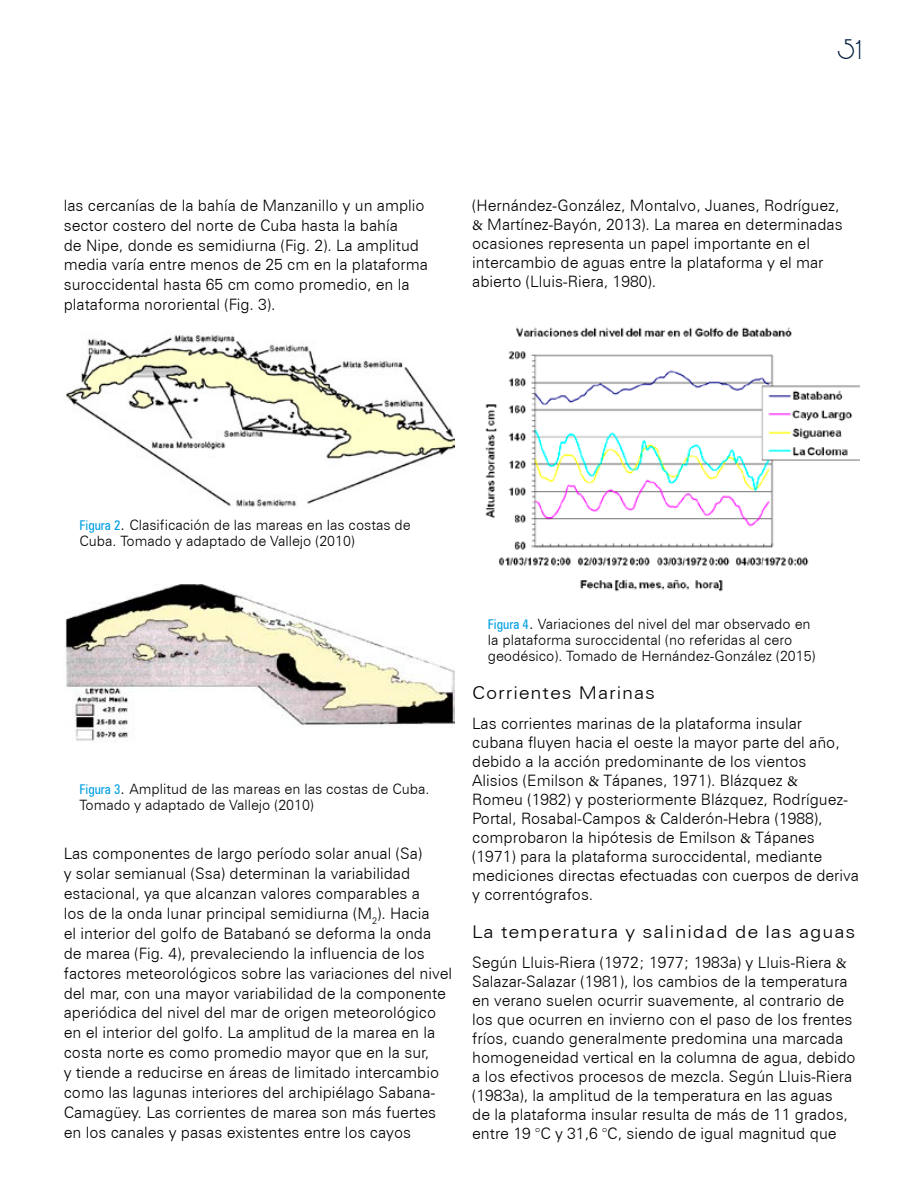
<style>
.page{position:relative;width:918px;height:1188px;background:#fff}
.page>*{position:absolute;margin:0;border:0;box-sizing:border-box;transform-origin:0 0}
.t1{font:21px "Arctic";color:#001a3f}
.indice_N0{font:300 17.55px "Zurich BT";letter-spacing:.05em;color:#000;scale:1.11 1}
.tripa{font:300 15.75px/19px "Zurich BT";color:#000}
.tripa-2{font:300 14.25px/15.8px "Zurich BT";color:#000}
.s1{font-family:"Minion Pro";font-weight:400;font-size:15px}
.s2{font-weight:400;font-stretch:condensed;font-size:13.5px;color:#009fe3}
.s3{font-size:15.75px}
</style>
<div class="page">
<img style="left:65px;top:334px;width:389px;height:173px">
<img style="left:65px;top:583px;width:389px;height:159px">
<img style="left:485px;top:327px;width:375px;height:265px">
<h1 class="t1" style="left:843px;top:38px;width:22px">51</h1>
<p class="tripa" style="left:64px;top:195px;width:366px;line-height:20px">las cercanías de la bahía de Manzanillo y un amplio sector costero del norte de Cuba hasta la bahía<br>de Nipe, donde es semidiurna (Fig. 2). La amplitud media varía entre menos de 25 cm en la plataforma suroccidental hasta 65 cm como promedio, en la plataforma nororiental (Fig. 3).</p>
<p class="tripa" style="left:472px;top:196px;width:372px">(Hernández-González, Montalvo, Juanes, Rodríguez, <span class="s1">&amp;</span> Martínez-Bayón, 2013). La marea en determinadas ocasiones representa un papel importante en el intercambio de aguas entre la plataforma y el mar abierto (Lluis-Riera, 1980).</p>
<p class="tripa-2" style="left:79px;top:517px;width:333px"><span class="s2">Figura 2</span><span class="s3">.</span> Clasificación de las mareas en las costas de<br>Cuba. Tomado y adaptado de Vallejo (2010)</p>
<p class="tripa-2" style="left:79px;top:781px;width:352px"><span class="s2">Figura 3</span><span class="s3">.</span> Amplitud de las mareas en las costas de Cuba.<br>Tomado y adaptado de Vallejo (2010)</p>
<p class="tripa" style="left:64px;top:844px;width:390px;line-height:20px">Las componentes de largo período solar anual (Sa)<br>y solar semianual (Ssa) determinan la variabilidad estacional, ya que alcanzan valores comparables a<br>los de la onda lunar principal semidiurna (M<sub>2</sub>). Hacia<br>el interior del golfo de Batabanó se deforma la onda de marea (Fig. 4), prevaleciendo la influencia de los factores meteorológicos sobre las variaciones del nivel del mar, con una mayor variabilidad de la componente aperiódica del nivel del mar de origen meteorológico en el interior del golfo. La amplitud de la marea en la costa norte es como promedio mayor que en la sur,<br>y tiende a reducirse en áreas de limitado intercambio como las lagunas interiores del archipiélago Sabana-Camagüey. Las corrientes de marea son más fuertes en los canales y pasas existentes entre los cayos</p>
<p class="tripa-2" style="left:488px;top:616px;width:329px"><span class="s2">Figura 4</span><span class="s3">.</span> Variaciones del nivel del mar observado en la plataforma suroccidental (no referidas al cero geodésico). Tomado de Hernández-González (2015)</p>
<p class="indice_N0" style="left:472px;top:682px;width:166px">Corrientes Marinas</p>
<p class="tripa" style="left:472px;top:714px;width:388px">Las corrientes marinas de la plataforma insular<br>cubana fluyen hacia el oeste la mayor parte del año, debido a la acción predominante de los vientos<br>Alisios (Emilson <span class="s1">&amp;</span> Tápanes, 1971). Blázquez <span class="s1">&amp;<br></span>Romeu (1982) y posteriormente Blázquez, Rodríguez-Portal, Rosabal-Campos <span class="s1">&amp;</span> Calderón-Hebra (1988), comprobaron la hipótesis de Emilson <span class="s1">&amp;</span> Tápanes (1971) para la plataforma suroccidental, mediante mediciones directas efectuadas con cuerpos de deriva y correntógrafos.</p>
<p class="indice_N0" style="left:472px;top:921px;width:347px">La temperatura y salinidad de las aguas</p>
<p class="tripa" style="left:472px;top:953px;width:385px">Según Lluis-Riera (1972; 1977; 1983a) y Lluis-Riera <span class="s1">&amp; </span>Salazar-Salazar (1981), los cambios de la temperatura en verano suelen ocurrir suavemente, al contrario de los que ocurren en invierno con el paso de los frentes fríos, cuando generalmente predomina una marcada homogeneidad vertical en la columna de agua, debido a los efectivos procesos de mezcla. Según Lluis-Riera (1983a), la amplitud de la temperatura en las aguas<br>de la plataforma insular resulta de más de 11 grados, entre 19 °C y 31,6 °C, siendo de igual magnitud que</p>
</div>
